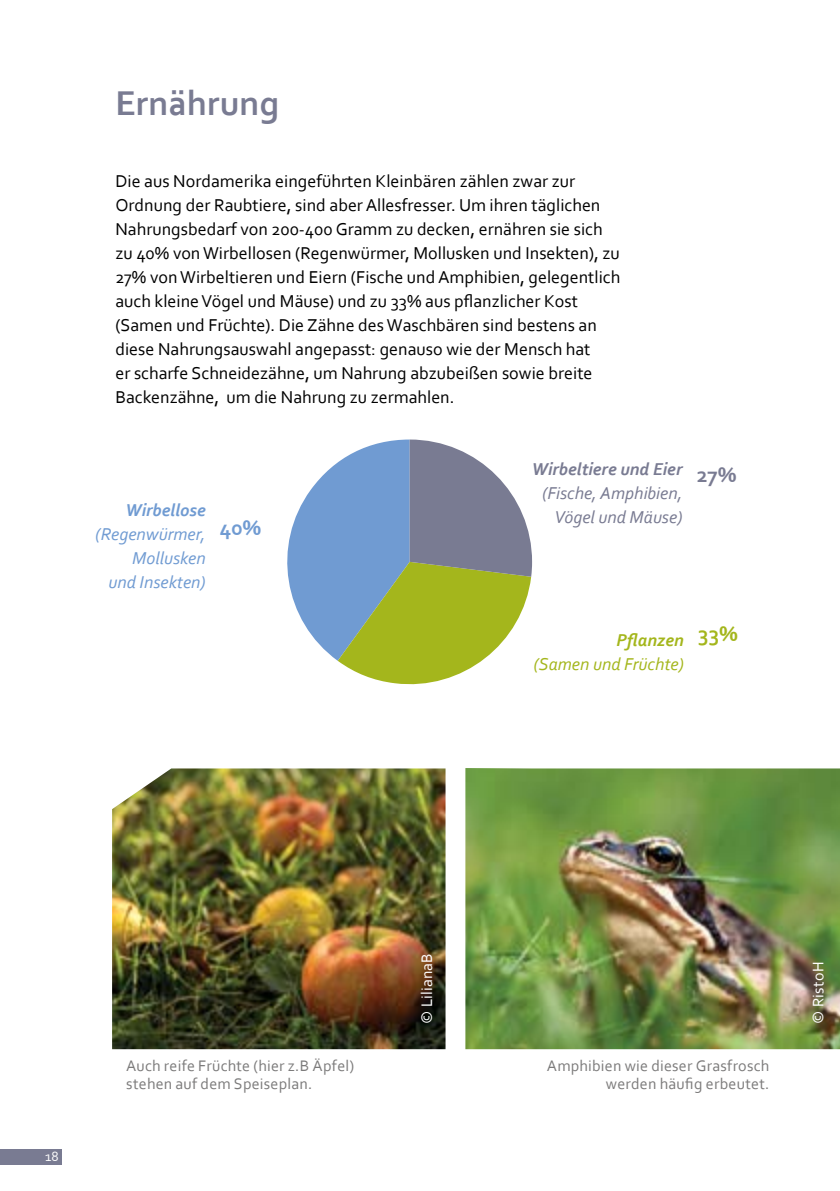
<style>
.page{position:relative;width:840px;height:1191px;background:#fff}
.page>*{position:absolute;margin:0;border:0;box-sizing:border-box;transform-origin:0 0}
.t1{font:700 36px "Corbel";color:#797b92}
.t2{font:700 22px "Corbel";color:#797b92}
.t3{font:700 22px "Corbel";color:#a4b61c}
.t4{font:700 22px "Corbel";color:#709bd2}
.t5{font:18px/24px "Corbel";color:#000}
.t6{font:italic 18px/24px "Corbel";color:#709bd2;text-align:right}
.t7{font:italic 18px/24px "Corbel";color:#797b92;text-align:right}
.t8{font:italic 700 18px "Corbel";color:#797b92}
.t9{font:italic 18px "Corbel";color:#a4b61c}
.t10{font:italic 700 18px "Corbel";color:#709bd2}
.t11{font:italic 700 18px "Corbel";color:#a4b61c}
.t12{font:16px/17.6px "Corbel";letter-spacing:.015em;color:#7c7b7b}
.t13{font:16px "Corbel";letter-spacing:.01em;color:#fff}
.t14{font:14px "Corbel";color:#fff}
</style>
<div class="page">
<svg style="left:287px;top:439px;width:244px;height:246px"></svg>
<img style="left:112px;top:768px;width:333px;height:281px">
<img style="left:465px;top:768px;width:374px;height:281px">
<div style="left:0;top:1149px;width:62px;height:15px;background:#797b92"></div>
<h1 class="t1" style="left:115px;top:80px;width:165px">Ernährung</h1>
<p class="t5" style="left:115px;top:168px;width:506px">Die aus Nordamerika eingeführten Kleinbären zählen zwar zur Ordnung der Raubtiere, sind aber Allesfresser. Um ihren täglichen Nahrungsbedarf von 200-400 Gramm zu decken, ernähren sie sich zu 40% von Wirbellosen (Regenwürmer, Mollusken und Insekten), zu 27% von Wirbeltieren und Eiern (Fische und Amphibien, gelegentlich auch kleine Vögel und Mäuse) und zu 33% aus pflanzlicher Kost (Samen und Früchte). Die Zähne des Waschbären sind bestens an diese Nahrungsauswahl angepasst: genauso wie der Mensch hat<br>er scharfe Schneidezähne, um Nahrung abzubeißen sowie breite Backenzähne, um die Nahrung zu zermahlen.</p>
<p class="t10" style="left:125px;top:499px;width:82px">Wirbellose</p>
<p class="t6" style="left:95px;top:521px;width:112px">(Regenwürmer,<br>Mollusken<br>und Insekten)</p>
<p class="t4" style="left:220px;top:514px;width:43px">40%</p>
<p class="t8" style="left:531px;top:458px;width:152px">Wirbeltiere und Eier</p>
<p class="t7" style="left:542px;top:481px;width:141px">(Fische, Amphibien,<br>Vögel und Mäuse)</p>
<p class="t2" style="left:696px;top:461px;width:41px">27%</p>
<p class="t11" style="left:616px;top:629px;width:69px">Pflanzen</p>
<p class="t9" style="left:533px;top:653px;width:151px">(Samen und Früchte)</p>
<p class="t3" style="left:697px;top:620px;width:41px">33%</p>
<p class="t14" style="left:45px;top:1147px;width:15px">18</p>
<p class="t13" style="left:416px;top:1023px;width:72px;rotate:-90deg">© LilianaB</p>
<p class="t13" style="left:807px;top:1023px;width:64px;rotate:-90deg">© RistoH</p>
<p class="t12" style="left:126px;top:1056px;width:229px">Auch reife Früchte (hier z.B Äpfel) stehen auf dem Speiseplan.</p>
<p class="t12" style="left:546px;top:1056px;width:224px;text-align:right">Amphibien wie dieser Grasfrosch werden häufig erbeutet.</p>
</div>
